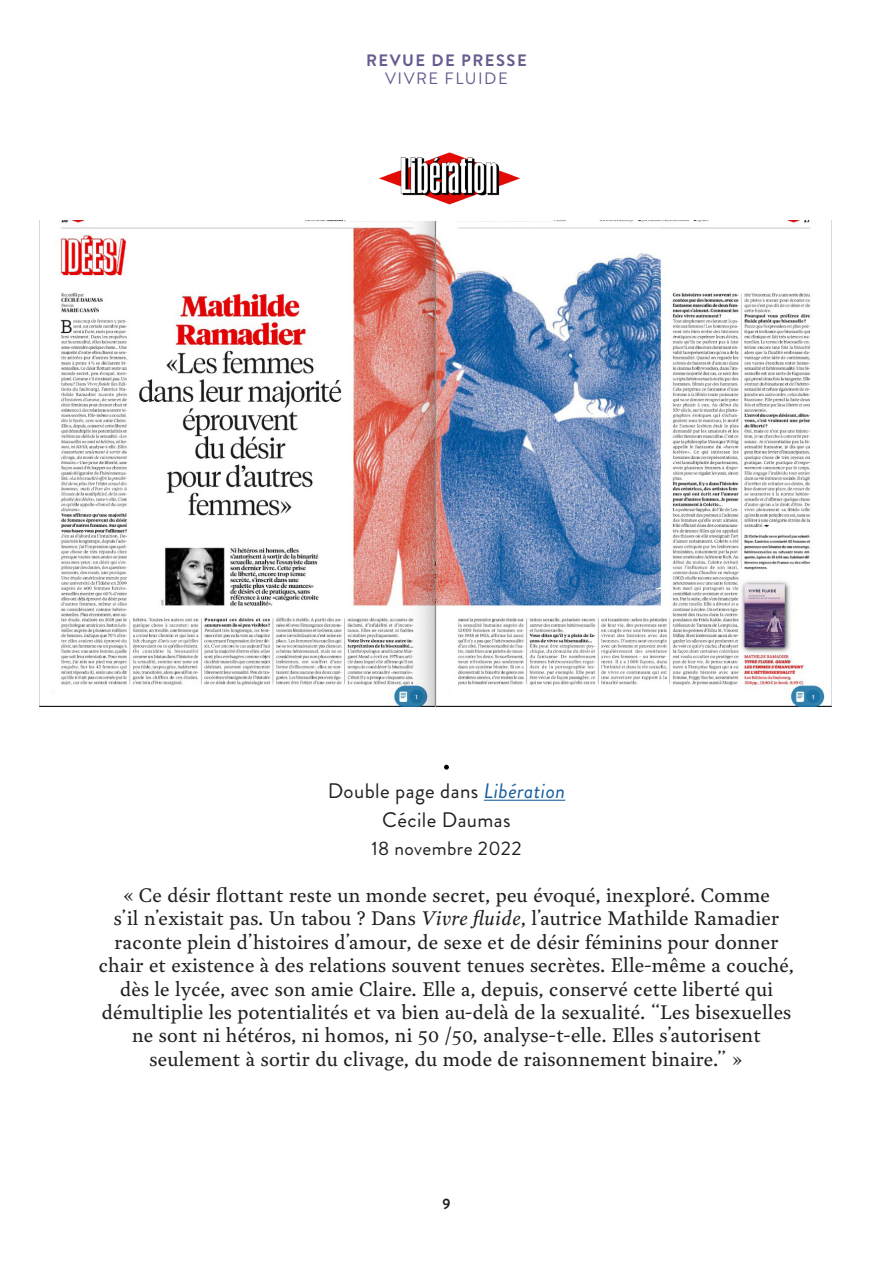
<style>
.page{position:relative;width:893px;height:1263px;background:#fff}
.page>*{position:absolute;margin:0;border:0;box-sizing:border-box;transform-origin:0 0}
.t1{font:21px "Brandon Grotesque";letter-spacing:.02em;color:#231f20}
.t2{font:19.5px/23.4px "Garvis Pro";letter-spacing:.01em;color:#231f20;text-align:center}
.t3{font:19.5px "Brandon Grotesque";letter-spacing:.02em;color:#231f20}
.t4{font:700 16.5px "Brandon Grotesque";letter-spacing:.09em;color:#685b8e}
.t5{font:16.5px "Brandon Grotesque";letter-spacing:.09em;color:#685b8e}
.t6{font:700 15px "Brandon Grotesque";color:#231f20}
.s1{font-style:italic;color:#175d9e}
.s2{font-style:italic}
</style>
<div class="page">
<img style="left:39px;top:220px;width:792px;height:487px">
<img style="left:379px;top:152px;width:141px;height:53px">
<hr style="left:484px;top:800px;width:81px;height:1px;background:#175d9e">
<svg style="left:444px;top:765px;width:5px;height:5px"></svg>
<p class="t4" style="left:366px;top:48px;width:162px">REVUE DE PRESSE</p>
<p class="t5" style="left:385px;top:67px;width:124px">VIVRE FLUIDE</p>
<p class="t1" style="left:328px;top:776px;width:239px">Double page dans <span class="s1">Libération</span></p>
<p class="t1" style="left:382px;top:805px;width:130px">Cécile Daumas</p>
<p class="t3" style="left:371px;top:835px;width:152px">18 novembre 2022</p>
<p class="t2" style="left:99px;top:883px;width:697px">« Ce désir flottant reste un monde secret, peu évoqué, inexploré. Comme<br>s’il n’existait pas. Un tabou ? Dans <span class="s2">Vivre fluide</span>, l’autrice Mathilde Ramadier raconte plein d’histoires d’amour, de sexe et de désir féminins pour donner chair et existence à des relations souvent tenues secrètes. Elle-même a couché, dès le lycée, avec son amie Claire. Elle a, depuis, conservé cette liberté qui démultiplie les potentialités et va bien au-delà de la sexualité. “Les bisexuelles ne sont ni hétéros, ni homos, ni 50 /50, analyse-t-elle. Elles s’autorisent seulement à sortir du clivage, du mode de raisonnement binaire.” »</p>
<p class="t6" style="left:442px;top:1193px;width:10px">9</p>
</div>
